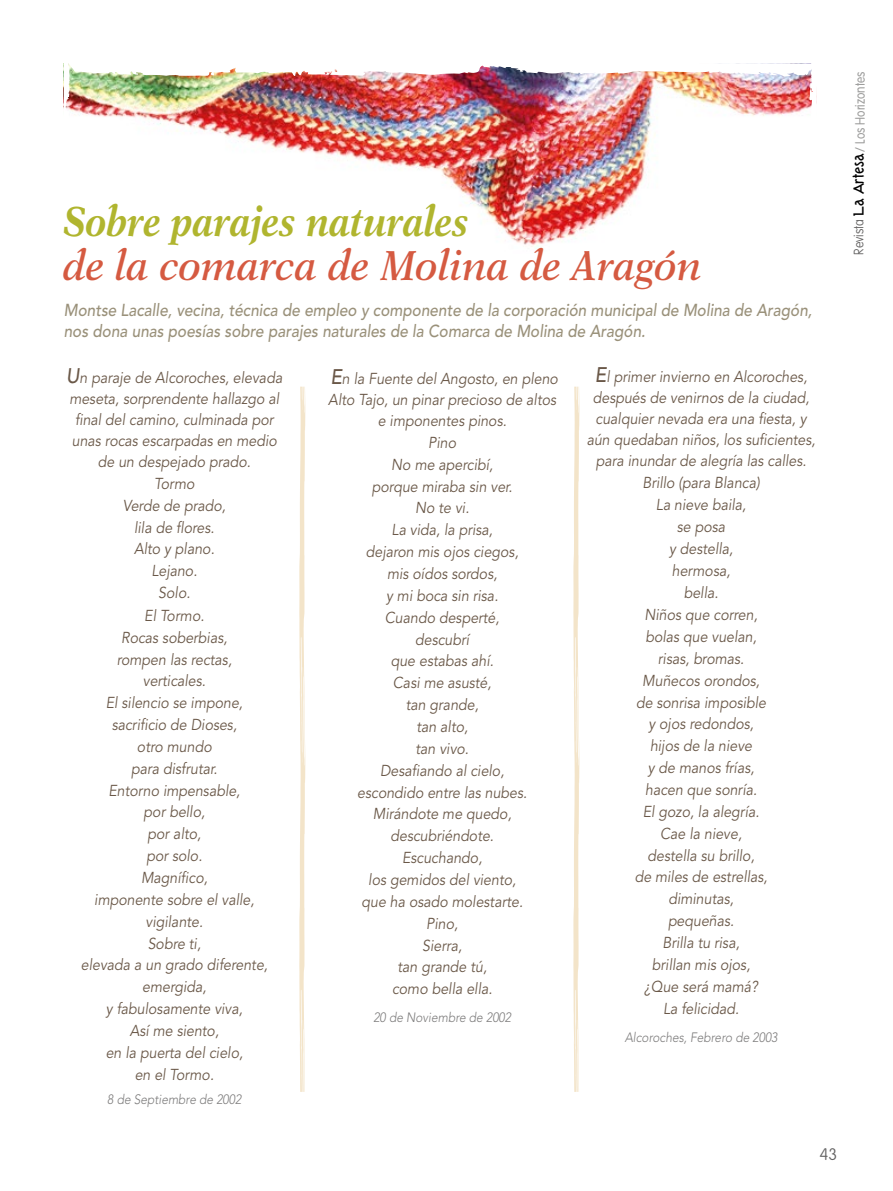
<style>
.page{position:relative;width:893px;height:1191px;background:#fff}
.page>*{position:absolute;margin:0;border:0;box-sizing:border-box;transform-origin:0 0}
.t1{font:italic 600 42px "New Aster";color:#d55a41;scale:.92 1}
.t2{font:italic 700 42px "New Aster";color:#b0b52f;scale:.84 1}
.t3{font:italic 500 17.25px/21px "Avenir";color:#9a917a;scale:.89 1}
.t4{font:100 16.5px "VAG Rounded";color:#646363}
.t5{font:italic 15.75px/21.8px "Avenir";color:#6a5848;text-align:center;scale:.9 1}
.t6{font:italic 300 13.5px "Avenir";color:#7c7b7b;scale:.89 1}
.t7{font:300 13.5px "VAG Rounded";color:#9d9d9c;scale:.88 1}
.s1{font-weight:500;font-size:21px}
.s2{font-weight:100;color:#646363}
.s3{font-family:"Tork";font-weight:700;color:#000}
</style>
<div class="page">
<img style="left:63px;top:63px;width:754px;height:172px">
<svg style="left:573px;top:387px;width:6px;height:704px"></svg>
<svg style="left:299px;top:387px;width:6px;height:704px"></svg>
<h1 class="t2" style="left:64px;top:196px;width:485px">Sobre parajes naturales</h1>
<h1 class="t1" style="left:64px;top:240px;width:695px">de la comarca de Molina de Aragón</h1>
<p class="t3" style="left:64px;top:299px;width:842px">Montse Lacalle, vecina, técnica de empleo y componente de la corporación municipal de Molina de Aragón, nos dona unas poesías sobre parajes naturales de la Comarca de Molina de Aragón.</p>
<p class="t5" style="left:66px;top:367px;width:242px"><span class="s1">U</span>n paraje de Alcoroches, elevada meseta, sorprendente hallazgo al final del camino, culminada por unas rocas escarpadas en medio de un despejado prado.<br>Tormo<br>Verde de prado,<br>lila de flores.<br>Alto y plano.<br>Lejano.<br>Solo.<br>El Tormo.<br>Rocas soberbias,<br>rompen las rectas,<br>verticales.<br>El silencio se impone,<br>sacrificio de Dioses,<br>otro mundo<br>para disfrutar.<br>Entorno impensable,<br>por bello,<br>por alto,<br>por solo.<br>Magnífico,<br>imponente sobre el valle, vigilante.<br>Sobre ti,<br>elevada a un grado diferente, emergida,<br>y fabulosamente viva,<br>Así me siento,<br>en la puerta del cielo,<br>en el Tormo.</p>
<p class="t6" style="left:107px;top:1091px;width:152px">8 de Septiembre de 2002</p>
<p class="t5" style="left:328px;top:368px;width:257px"><span class="s1">E</span>n la Fuente del Angosto, en pleno<br>Alto Tajo, un pinar precioso de altos e imponentes pinos.<br>Pino<br>No me apercibí,<br>porque miraba sin ver.<br>No te vi.<br>La vida, la prisa,<br>dejaron mis ojos ciegos,<br>mis oídos sordos,<br>y mi boca sin risa.<br>Cuando desperté,<br>descubrí<br>que estabas ahí.<br>Casi me asusté,<br>tan grande,<br>tan alto,<br>tan vivo.<br>Desafiando al cielo,<br>escondido entre las nubes.<br>Mirándote me quedo, descubriéndote.<br>Escuchando,<br>los gemidos del viento,<br>que ha osado molestarte.<br>Pino,<br>Sierra,<br>tan grande tú,<br>como bella ella.</p>
<p class="t6" style="left:373px;top:1009px;width:156px">20 de Noviembre de 2002</p>
<p class="t5" style="left:587px;top:366px;width:256px"><span class="s1">E</span>l primer invierno en Alcoroches, después de venirnos de la ciudad, cualquier nevada era una fiesta, y aún quedaban niños, los suficientes, para inundar de alegría las calles.<br>Brillo (para Blanca)<br>La nieve baila,<br>se posa<br>y destella,<br>hermosa,<br>bella.<br>Niños que corren,<br>bolas que vuelan,<br>risas, bromas.<br>Muñecos orondos,<br>de sonrisa imposible<br>y ojos redondos,<br>hijos de la nieve<br>y de manos frías,<br>hacen que sonría.<br>El gozo, la alegría.<br>Cae la nieve,<br>destella su brillo,<br>de miles de estrellas,<br>diminutas,<br>pequeñas.<br>Brilla tu risa,<br>brillan mis ojos,<br>¿Que será mamá?<br>La felicidad.</p>
<p class="t6" style="left:625px;top:1029px;width:173px">Alcoroches, Febrero de 2003</p>
<p class="t4" style="left:820px;top:1144px;width:19px">43</p>
<p class="t7" style="left:852px;top:255px;width:209px;rotate:-90deg"><span class="s2">Revista</span> <span class="s3">La Artesa</span> / Los Horizontes</p>
</div>
